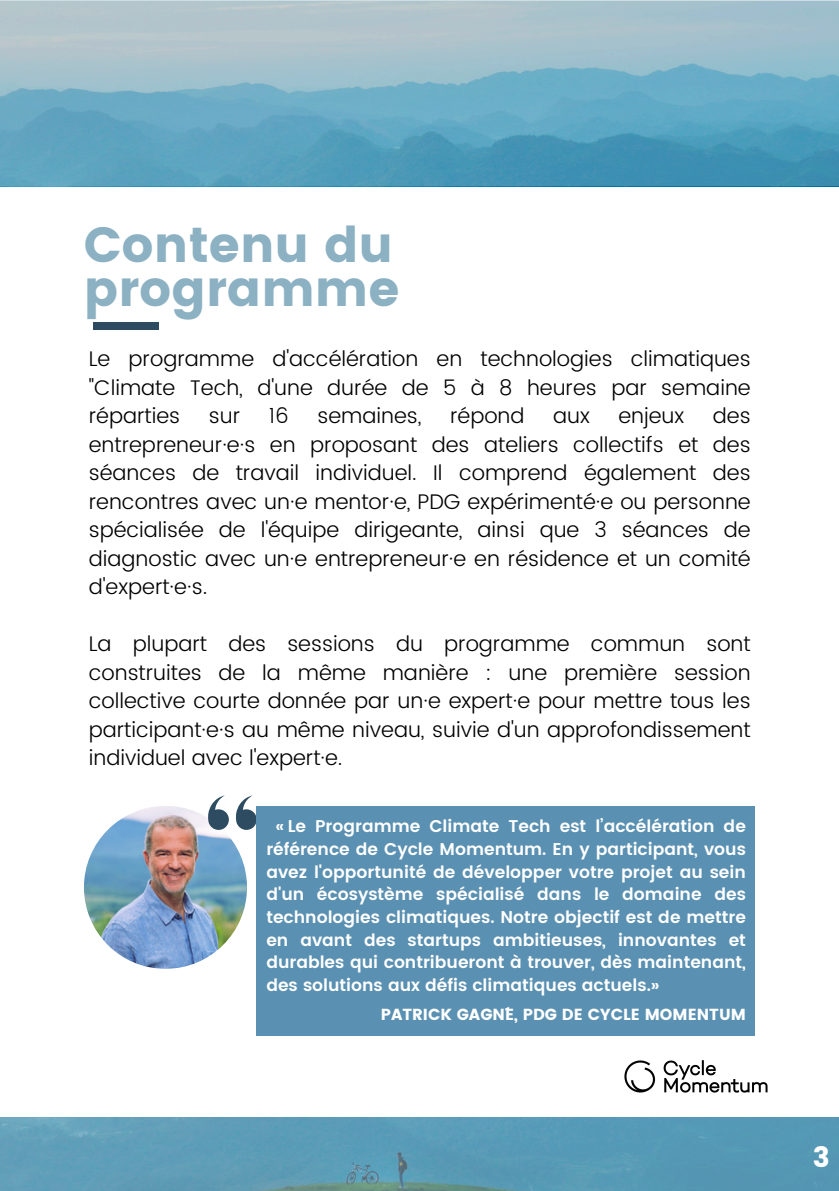
<style>
.page{position:relative;width:839px;height:1191px;background:#fff}
.page>*{position:absolute;margin:0;border:0;box-sizing:border-box;transform-origin:0 0}
.t1{font:49.4px/44.4px "Poppins";color:#8cb1c2}
.t2{font:28.2px "Poppins";color:#fff}
.t3{font:300 21.2px/28.4px "Poppins";color:#000;text-align:justify}
.t4{font:600 17px/22.6px "Poppins";color:#fff;text-align:justify}
.t5{font:16px "Poppins";color:#fff}
</style>
<div class="page">
<div style="left:94px;top:322px;width:65px;height:8px;background:#2d4b61"></div>
<img style="left:624px;top:1060px;width:144px;height:33px">
<img style="left:84px;top:806px;width:163px;height:163px;border-radius:50%">
<svg style="left:208px;top:795px;width:21px;height:35px"></svg>
<svg style="left:236px;top:795px;width:20px;height:35px"></svg>
<div style="left:257px;top:806px;width:498px;height:230px;background:#5a90b1"></div>
<svg style="left:0;top:1117px;width:838px;height:74px;background:#5a9bb5"></svg>
<svg style="left:0;top:0;width:838px;height:186px;background:#7cb0c4"></svg>
<p class="t1" style="left:84px;top:223px;width:317px">Contenu du programme</p>
<h2 class="t3" style="left:89px;top:345px;width:663px">Le programme d'accélération en technologies climatiques "Climate Tech, d'une durée de 5 à 8 heures par semaine réparties</h2>
<h2 class="t3" style="left:209px;top:402px;width:33px">sur</h2>
<h2 class="t3" style="left:269px;top:402px;width:21px">16</h2>
<h2 class="t3" style="left:317px;top:402px;width:105px">semaines,</h2>
<h2 class="t3" style="left:450px;top:402px;width:76px">répond</h2>
<h2 class="t3" style="left:553px;top:402px;width:38px">aux</h2>
<h2 class="t3" style="left:618px;top:402px;width:67px">enjeux</h2>
<h2 class="t3" style="left:89px;top:402px;width:663px;text-indent:624px">des entrepreneur·e·s en proposant des ateliers collectifs et des séances de travail individuel. Il comprend également des rencontres avec un·e mentor·e, PDG expérimenté·e ou personne spécialisée de l'équipe dirigeante, ainsi que 3 séances de diagnostic avec un·e entrepreneur·e en résidence et un comité d'expert·e·s.</h2>
<p class="t3" style="left:89px;top:630px;width:663px">La plupart des sessions du programme commun sont construites de la même manière : une première session collective courte donnée par un·e expert·e pour mettre tous les participant·e·s au même niveau, suivie d'un approfondissement individuel avec l'expert·e.</p>
<p class="t4" style="left:266px;top:815px;width:481px;text-indent:9px">« Le Programme Climate Tech est l’accélération de référence de Cycle Momentum. En y participant, vous avez l'opportunité de développer votre projet au sein d'un écosystème spécialisé dans le domaine des technologies climatiques. Notre objectif est de mettre en avant des startups ambitieuses, innovantes et durables qui contribueront à trouver, dès maintenant, des solutions aux défis climatiques actuels.»</p>
<h3 class="t5" style="left:381px;top:1005px;width:366px">PATRICK GAGN´E, PDG DE CYCLE MOMENTUM</h3>
<p class="t2" style="left:812px;top:1141px;width:19px">3</p>
</div>
